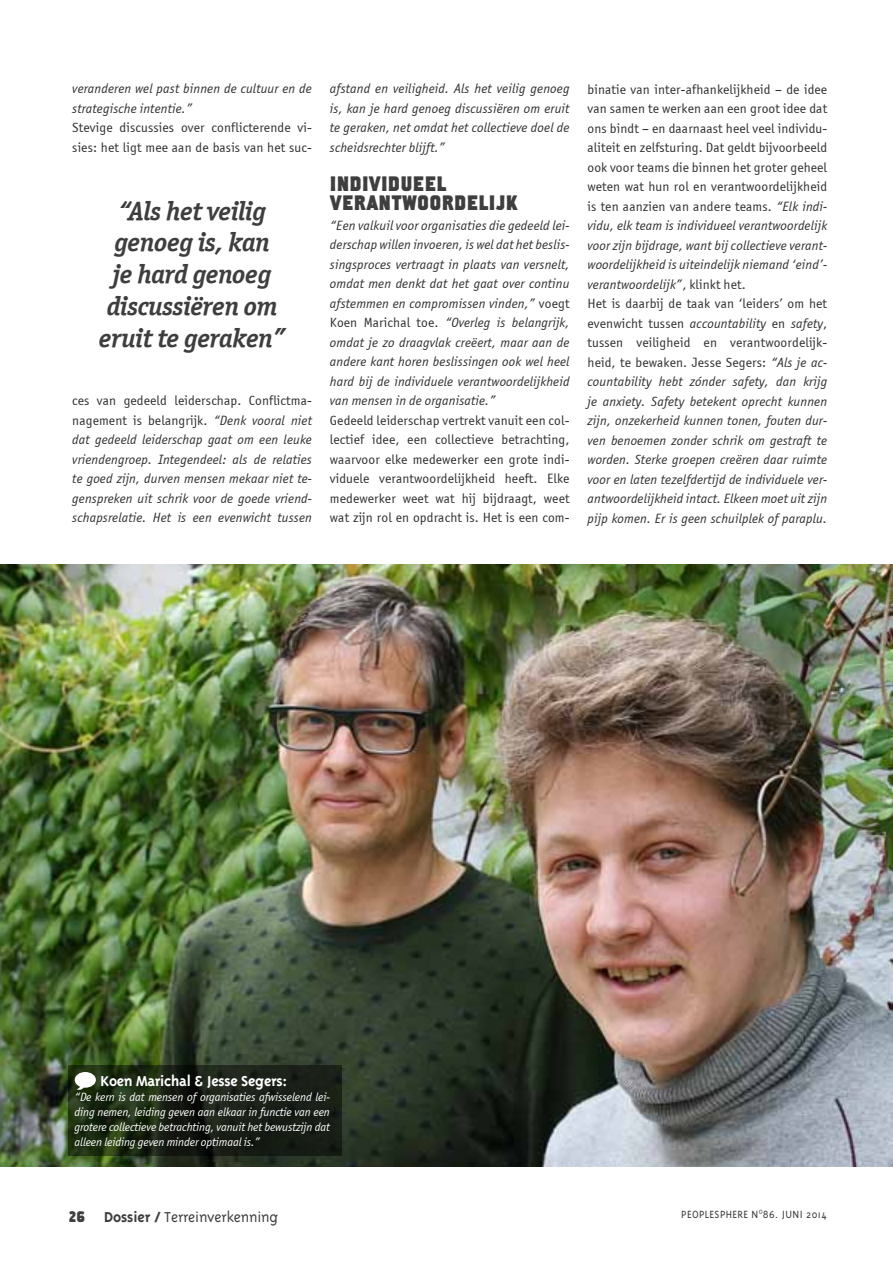
<style>
.page{position:relative;width:893px;height:1263px;background:#fff}
.page>*{position:absolute;margin:0;border:0;box-sizing:border-box;transform-origin:0 0}
.Exergue{font:26.55px/31.8px "Officina Serif ITCTT Bold Ita";letter-spacing:-.01em;color:#3e3e3f;text-align:center}
.Intertitre{font:700 22.5px/19.5px "Hamilton";letter-spacing:.01em;color:#3e3e3f}
.t1{font:300 16.5px "Triplex";letter-spacing:-.01em;color:#3e3e3f}
.PEOPLESPHERE_paragr{font:700 16.5px "Triplex";letter-spacing:-.02em;color:#fff}
.t2{font:700 16.5px "Hamilton";color:#3e3e3f}
.PEOPLESPHERE_paragr-2{font:italic 13.5px/19.5px "Officina Sans ITCTT Book";letter-spacing:.01em;color:#312f30;text-align:justify}
.PEOPLESPHERE_paragr-3{font:13.5px/19.5px "Officina Sans ITCTT Book";letter-spacing:.01em;color:#312f30;text-align:justify}
.Légende{font:italic 12px/15px "Officina Sans ITCTT Book";letter-spacing:-.01em;color:#fff;text-align:justify}
.t3{font:300 12px "Triplex";letter-spacing:.03em;color:#3e3e3f}
.s1{font-style:normal}
.s2{font-style:italic}
.s3{font-weight:700}
</style>
<div class="page">
<img style="left:0;top:564px;width:893px;height:602px">
<svg style="left:68px;top:1066px;width:274px;height:90px;background:#192213"></svg>
<svg style="left:75px;top:1072px;width:21px;height:18px"></svg>
<p class="PEOPLESPHERE_paragr-2" style="left:72px;top:79px;width:241px">veranderen wel past binnen de cultuur en de strategische intentie.”</p>
<p class="PEOPLESPHERE_paragr-3" style="left:72px;top:118px;width:241px">Stevige discussies over conflicterende vi&shy;sies: het ligt mee aan de basis van het suc-</p>
<p class="Exergue" style="left:99px;top:195px;width:188px">“Als het veilig genoeg is, kan<br>je hard genoeg discussiëren om eruit te geraken”</p>
<p class="PEOPLESPHERE_paragr-2" style="left:72px;top:391px;width:241px"><span class="s1">ces van gedeeld leiderschap. Conflictma&shy;nagement is belangrijk.</span> “Denk vooral niet dat gedeeld leiderschap gaat om een leuke vriendengroep. Integendeel: als de relaties te goed zijn, durven mensen mekaar niet te&shy;genspreken uit schrik voor de goede vriend&shy;schapsrelatie. Het is een evenwicht tussen</p>
<p class="PEOPLESPHERE_paragr-2" style="left:330px;top:79px;width:241px">afstand en veiligheid. Als het veilig genoeg is, kan je hard genoeg discussiëren om eruit te geraken, net omdat het collectieve doel de scheidsrechter blijft.”</p>
<p class="Intertitre" style="left:330px;top:174px;width:190px">INDIVIDUEEL<br>VERANTWOORDELIJK</p>
<p class="PEOPLESPHERE_paragr-2" style="left:330px;top:216px;width:241px">“Een valkuil voor organisaties die gedeeld lei&shy;derschap willen invoeren, is wel dat het beslis&shy;singsproces vertraagt in plaats van versnelt, omdat men denkt dat het gaat over continu afstemmen en compromissen vinden,” <span class="s1">voegt Koen Marichal toe.</span> “Overleg is belangrijk, omdat je zo draagvlak creëert, maar aan de andere kant horen beslissingen ook wel heel hard bij de individuele verantwoordelijkheid van mensen in de organisatie.”</p>
<p class="PEOPLESPHERE_paragr-3" style="left:330px;top:410px;width:241px">Gedeeld leiderschap vertrekt vanuit een col&shy;lectief idee, een collectieve betrachting, waarvoor elke medewerker een grote indi&shy;viduele verantwoordelijkheid heeft. Elke medewerker weet wat hij bijdraagt, weet wat zijn rol en opdracht is. Het is een com-</p>
<p class="PEOPLESPHERE_paragr-3" style="left:587px;top:79px;width:241px">binatie van inter-afhankelijkheid – de idee van samen te werken aan een groot idee dat ons bindt – en daarnaast heel veel individu&shy;aliteit en zelfsturing. Dat geldt bijvoorbeeld ook voor teams die binnen het groter geheel weten wat hun rol en verantwoordelijkheid is ten aanzien van andere teams. <span class="s2">“Elk indi&shy;vidu, elk team is individueel verantwoordelijk voor zijn bijdrage, want bij collectieve verant&shy;woordelijkheid is uiteindelijk niemand ‘eind’- verantwoordelijk”</span>, klinkt het.</p>
<p class="PEOPLESPHERE_paragr-2" style="left:587px;top:294px;width:241px"><span class="s1">Het is daarbij de taak van ‘leiders’ om het evenwicht tussen</span> accountability <span class="s1">en</span> safety<span class="s1">, tussen veiligheid en verantwoordelijk&shy;heid, te bewaken. Jesse Segers:</span> “Als je ac&shy;countability hebt zónder safety, dan krijg je anxiety. Safety betekent oprecht kunnen zijn, onzekerheid kunnen tonen, fouten dur&shy;ven benoemen zonder schrik om gestraft te worden. Sterke groepen creëren daar ruimte voor en laten tezelfdertijd de individuele ver&shy;antwoordelijkheid intact. Elkeen moet uit zijn pijp komen. Er is geen schuilplek of paraplu.</p>
<p class="PEOPLESPHERE_paragr" style="left:101px;top:1072px;width:188px">Koen Marichal &amp; Jesse Segers:</p>
<p class="Légende" style="left:75px;top:1090px;width:257px">“De kern is dat mensen of organisaties afwisselend lei&shy;ding nemen, leiding geven aan elkaar in functie van een grotere collectieve betrachting, vanuit het bewustzijn dat alleen leiding geven minder optimaal is.”</p>
<p class="t2" style="left:69px;top:1208px;width:18px">26</p>
<p class="t3" style="left:681px;top:1208px;width:147px">PEOPLESPHERE N<sup>O</sup>86. JUNI 2014</p>
<p class="t1" style="left:104px;top:1208px;width:176px"><span class="s3">Dossier /</span> Terreinverkenning</p>
</div>
